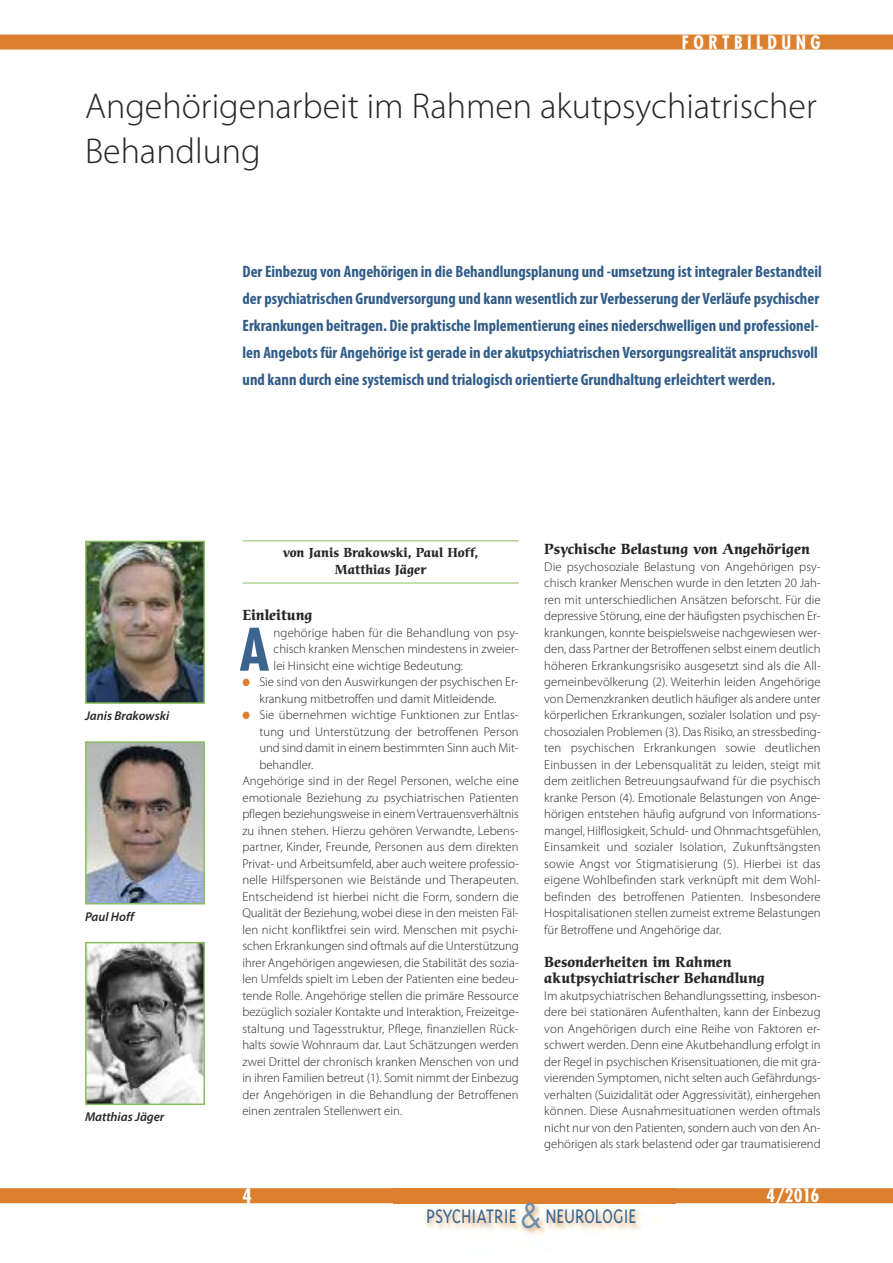
<style>
.page{position:relative;width:893px;height:1263px;background:#fff}
.page>*{position:absolute;margin:0;border:0;box-sizing:border-box;transform-origin:0 0}
.t1{font:700 condensed 57px "Futura";color:#3b648e}
.t2{font:300 36px/45px "Myriad Pro";color:#272627}
.t3{font:300 22.5px "Triplex";color:#3b648e;scale:.88 1}
.t4{font:700 condensed 19.5px "Futura";color:#fff}
.t5{font:700 condensed 18px "Futura";letter-spacing:.25em;color:#fff}
.t6{font:700 condensed 16.5px/27px "Myriad Pro";color:#315c88}
.t7{font:700 14.25px/16.5px "Cerigo";color:#272627}
.t8{font:300 12.75px/16.5px "Myriad Pro";color:#272627;text-align:justify}
.t9{font:700 12.75px/16.5px "Cerigo";color:#272627;text-align:center}
.t10{font:italic 600 12.75px "Myriad Pro";color:#272627}
.s1{color:#dc7f2f}
.s2{font-family:"Futura";font-weight:400;font-size:33px;color:#6f8dac}
</style>
<div class="page">
<hr style="left:242px;top:540px;width:277px;height:2px;background:#b2d596">
<hr style="left:242px;top:582px;width:277px;height:2px;background:#b2d596">
<div style="left:0;top:35px;width:893px;height:15px;background:#dc7f2f"></div>
<div style="left:0;top:1188px;width:893px;height:15px;background:#dc7f2f"></div>
<img style="left:393px;top:1203px;width:282px;height:34px">
<img style="left:88px;top:544px;width:114px;height:157px">
<div style="left:85px;top:541px;width:120px;height:163px;border:2px solid #8abf5f"></div>
<img style="left:88px;top:744px;width:114px;height:157px">
<div style="left:85px;top:741px;width:120px;height:163px;border:2px solid #8abf5f"></div>
<img style="left:88px;top:945px;width:114px;height:157px">
<div style="left:85px;top:942px;width:120px;height:163px;border:2px solid #8abf5f"></div>
<h3 class="t5" style="left:682px;top:34px;width:140px">FORTBILDUNG</h3>
<h2 class="t2" style="left:85px;top:86px;width:733px">Angehörigenarbeit im Rahmen akutpsychiatrischer<br>Behandlung</h2>
<p class="t10" style="left:85px;top:711px;width:86px">Janis Brakowski</p>
<p class="t10" style="left:85px;top:911px;width:50px">Paul Hoff</p>
<p class="t10" style="left:85px;top:1112px;width:81px">Matthias Jäger</p>
<p class="t6" style="left:243px;top:259px;width:581px">Der Einbezug von Angehörigen in die Behandlungsplanung und -umsetzung ist integraler Bestandteil der psychiatrischen Grundversorgung und kann wesentlich zur Verbesserung der Verläufe psychischer Erkrankungen beitragen. Die praktische Implementierung eines niederschwelligen und professionel&shy;len Angebots für Angehörige ist gerade in der akutpsychiatrischen Versorgungsrealität anspruchsvoll und kann durch eine systemisch und trialogisch orientierte Grundhaltung erleichtert werden.</p>
<p class="t9" style="left:283px;top:546px;width:197px">von Janis Brakowski, Paul Hoff,<br>Matthias Jäger</p>
<p class="t7" style="left:242px;top:608px;width:72px">Einleitung</p>
<p class="t8" style="left:274px;top:625px;width:247px">ngehörige haben für die Behandlung von psy&shy;chisch kranken Menschen mindestens in zweier&shy;lei Hinsicht eine wichtige Bedeutung:</p>
<p class="t8" style="left:242px;top:674px;width:278px;text-align:center"><span class="s1">●</span> Sie sind von den Auswirkungen der psychischen Er&shy;krankung mitbetroffen und damit Mitleidende.</p>
<p class="t8" style="left:242px;top:707px;width:278px"><span class="s1">●</span> Sie übernehmen wichtige Funktionen zur Entlas-</p>
<p class="t8" style="left:259px;top:724px;width:261px">tung und Unterstützung der betroffenen Person</p>
<p class="t8" style="left:259px;top:740px;width:261px">und sind damit in einem bestimmten Sinn auch Mit-</p>
<p class="t8" style="left:259px;top:757px;width:55px">behandler.</p>
<p class="t8" style="left:242px;top:773px;width:278px">Angehörige sind in der Regel Personen, welche eine</p>
<p class="t8" style="left:242px;top:790px;width:278px">emotionale Beziehung zu psychiatrischen Patienten</p>
<p class="t8" style="left:242px;top:806px;width:278px">pflegen beziehungsweise in einem Vertrauensverhältnis</p>
<p class="t8" style="left:242px;top:823px;width:278px">zu ihnen stehen. Hierzu gehören Verwandte, Lebens-</p>
<p class="t8" style="left:242px;top:839px;width:278px">partner, Kinder, Freunde, Personen aus dem direkten</p>
<p class="t8" style="left:242px;top:856px;width:278px">Privat- und Arbeitsumfeld, aber auch weitere professio-</p>
<p class="t8" style="left:242px;top:872px;width:278px">nelle Hilfspersonen wie Beistände und Therapeuten.</p>
<p class="t8" style="left:242px;top:889px;width:278px">Entscheidend ist hierbei nicht die Form, sondern die</p>
<p class="t8" style="left:242px;top:905px;width:278px">Qualität der Beziehung, wobei diese in den meisten Fäl-</p>
<p class="t8" style="left:242px;top:922px;width:278px">len nicht konfliktfrei sein wird. Menschen mit psychi-</p>
<p class="t8" style="left:242px;top:938px;width:278px">schen Erkrankungen sind oftmals auf die Unterstützung</p>
<p class="t8" style="left:242px;top:955px;width:278px">ihrer Angehörigen angewiesen, die Stabilität des sozia-</p>
<p class="t8" style="left:242px;top:971px;width:278px">len Umfelds spielt im Leben der Patienten eine bedeu-</p>
<p class="t8" style="left:242px;top:988px;width:278px">tende Rolle. Angehörige stellen die primäre Ressource</p>
<p class="t8" style="left:242px;top:1004px;width:278px">bezüglich sozialer Kontakte und Interaktion, Freizeitge-</p>
<p class="t8" style="left:242px;top:1021px;width:278px">staltung und Tagesstruktur, Pflege, finanziellen Rück-</p>
<p class="t8" style="left:242px;top:1037px;width:278px">halts sowie Wohnraum dar. Laut Schätzungen werden</p>
<p class="t8" style="left:242px;top:1054px;width:278px">zwei Drittel der chronisch kranken Menschen von und</p>
<p class="t8" style="left:242px;top:1070px;width:278px">in ihren Familien betreut (1). Somit nimmt der Einbezug</p>
<p class="t8" style="left:242px;top:1087px;width:278px">der Angehörigen in die Behandlung der Betroffenen</p>
<p class="t8" style="left:242px;top:1103px;width:161px">einen zentralen Stellenwert ein.</p>
<h1 class="t1" style="left:239px;top:625px;width:32px">A</h1>
<p class="t7" style="left:544px;top:542px;width:267px">Psychische Belastung von Angehörigen</p>
<p class="t8" style="left:544px;top:559px;width:278px">Die psychosoziale Belastung von Angehörigen psy&shy;chisch kranker Menschen wurde in den letzten 20 Jah&shy;ren mit unterschiedlichen Ansätzen beforscht. Für die depressive Störung, eine der häufigsten psychischen Er&shy;krankungen, konnte beispielsweise nachgewiesen wer&shy;den, dass Partner der Betroffenen selbst einem deutlich höheren Erkrankungsrisiko ausgesetzt sind als die All&shy;gemeinbevölkerung (2). Weiterhin leiden Angehörige von Demenzkranken deutlich häufiger als andere unter körperlichen Erkrankungen, sozialer Isolation und psy&shy;chosozialen Problemen (3). Das Risiko, an stressbeding&shy;ten psychischen Erkrankungen sowie deutlichen Einbussen in der Lebensqualität zu leiden, steigt mit dem zeitlichen Betreuungsaufwand für die psychisch kranke Person (4). Emotionale Belastungen von Ange&shy;hörigen entstehen häufig aufgrund von Informations&shy;mangel, Hilflosigkeit, Schuld- und Ohnmachtsgefühlen, Einsamkeit und sozialer Isolation, Zukunftsängsten sowie Angst vor Stigmatisierung (5). Hierbei ist das eigene Wohlbefinden stark verknüpft mit dem Wohl&shy;befinden des betroffenen Patienten. Insbesondere Hospitalisationen stellen zumeist extreme Belastungen für Betroffene und Angehörige dar.</p>
<p class="t7" style="left:544px;top:955px;width:222px">Besonderheiten im Rahmen akutpsychiatrischer Behandlung</p>
<p class="t8" style="left:544px;top:988px;width:278px">Im akutpsychiatrischen Behandlungssetting, insbeson&shy;dere bei stationären Aufenthalten, kann der Einbezug von Angehörigen durch eine Reihe von Faktoren er&shy;schwert werden. Denn eine Akutbehandlung erfolgt in der Regel in psychischen Krisensituationen, die mit gra&shy;vierenden Symptomen, nicht selten auch Gefährdungs&shy;verhalten (Suizidalität oder Aggressivität), einhergehen können. Diese Ausnahmesituationen werden oftmals nicht nur von den Patienten, sondern auch von den An&shy;gehörigen als stark belastend oder gar traumatisierend</p>
<h3 class="t4" style="left:242px;top:1187px;width:11px">4</h3>
<h3 class="t3" style="left:426px;top:1202px;width:240px">PSYCHIATRIE <span class="s2">&amp;</span> NEUROLOGIE</h3>
<h3 class="t5" style="left:766px;top:1188px;width:55px">4/2016</h3>
</div>
